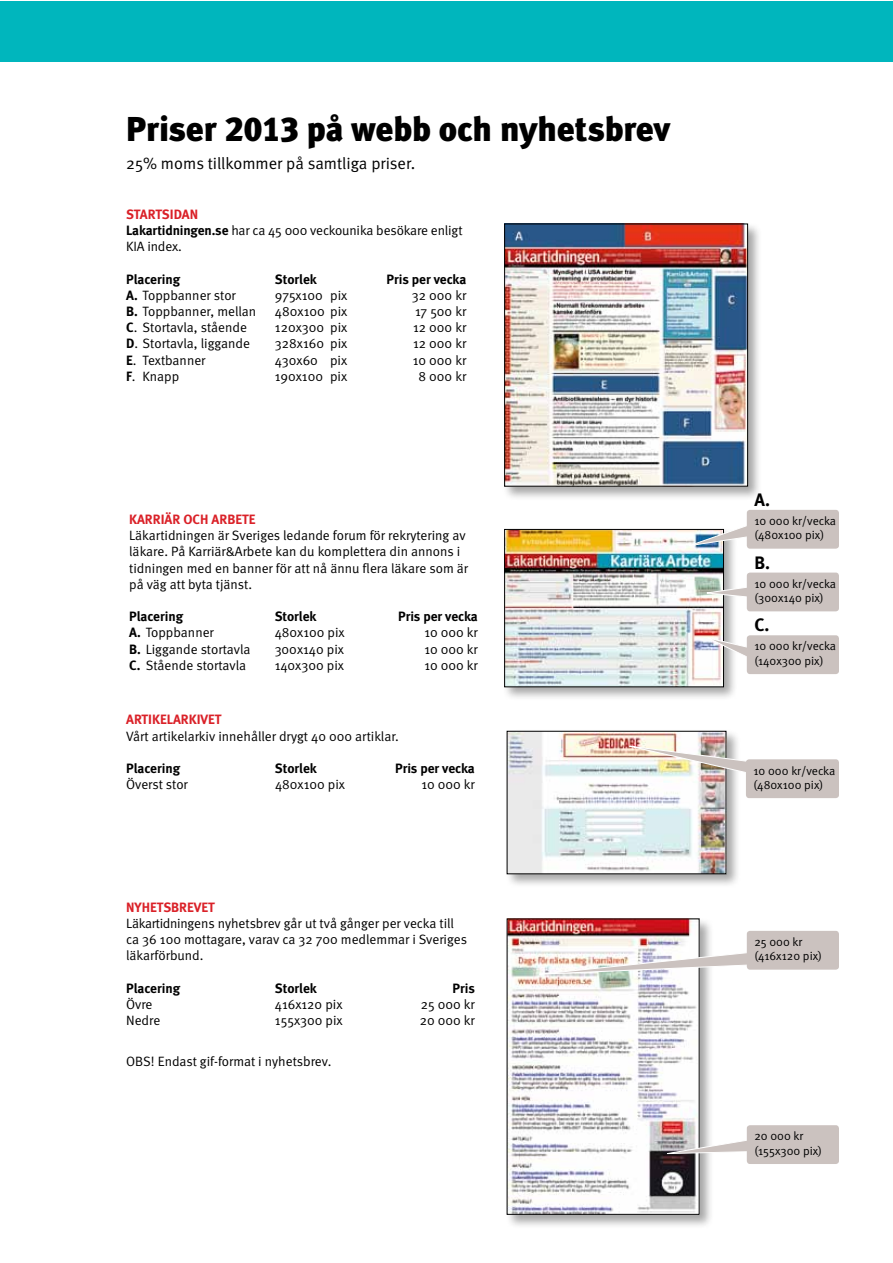
<style>
.page{position:relative;width:893px;height:1263px;background:#fff}
.page>*{position:absolute;margin:0;border:0;box-sizing:border-box;transform-origin:0 0}
.t1{font:34.5px "Meta LT Black";letter-spacing:-.01em;color:#000}
.t2{font:18px "Meta LT Bold";color:#000}
.t3{font:16.5px "Meta LT Normal";color:#000}
.t4{font:13.5px/16.2px "Meta LT Normal";color:#000}
.t5{font:13.5px "Meta LT Bold";color:#000}
.t6{font:13.5px "Meta LT Bold";color:#da2128}
.t7{font:12px/14.4px "Meta LT Normal";color:#000}
.s1{font-family:"Meta LT Black Tabular"}
.s2{font-family:"Meta LT Bold"}
</style>
<div class="page">
<div style="left:0;top:1px;width:892px;height:61px;background:#00b6bd"></div>
<div style="left:505px;top:729px;width:235px;height:159px;background:#000;opacity:.35"></div>
<img style="left:509px;top:733px;width:215px;height:139px">
<img style="left:628px;top:745px;width:118px;height:30px">
<div style="left:746px;top:759px;width:93px;height:39px;background:#cbc2bf;border-radius:3px"></div>
<div style="left:502px;top:222px;width:260px;height:279px;background:#000;opacity:.35"></div>
<img style="left:506px;top:226px;width:240px;height:258px">
<div style="left:504px;top:224px;width:244px;height:262px;border:1px solid #000"></div>
<div style="left:502px;top:527px;width:236px;height:175px;background:#000;opacity:.35"></div>
<img style="left:506px;top:531px;width:216px;height:154px">
<div style="left:504px;top:529px;width:220px;height:158px;border:1px solid #000"></div>
<svg style="left:688px;top:516px;width:59px;height:31px"></svg>
<svg style="left:706px;top:584px;width:41px;height:15px"></svg>
<svg style="left:707px;top:637px;width:40px;height:29px"></svg>
<div style="left:747px;top:635px;width:92px;height:39px;background:#cbc2bf;border-radius:3px"></div>
<div style="left:747px;top:573px;width:92px;height:38px;background:#cbc2bf;border-radius:3px"></div>
<div style="left:747px;top:510px;width:92px;height:39px;background:#cbc2bf;border-radius:3px"></div>
<div style="left:505px;top:917px;width:209px;height:312px;background:#000;opacity:.35"></div>
<img style="left:509px;top:921px;width:188px;height:291px">
<svg style="left:539px;top:950px;width:208px;height:25px"></svg>
<div style="left:747px;top:931px;width:92px;height:39px;background:#cbc2bf;border-radius:3px"></div>
<svg style="left:667px;top:1137px;width:80px;height:17px"></svg>
<div style="left:747px;top:1125px;width:92px;height:39px;background:#cbc2bf;border-radius:3px"></div>
<h1 class="t1" style="left:126px;top:108px;width:545px">Priser <span class="s1">2013</span> på webb och nyhetsbrev</h1>
<p class="t3" style="left:126px;top:154px;width:291px">25% moms tillkommer på samtliga priser.</p>
<p class="t6" style="left:126px;top:206px;width:74px">STARTSIDAN</p>
<p class="t4" style="left:126px;top:222px;width:338px"><span class="s2">Lakartidningen.se</span> har ca 45 000 veckounika besökare enligt<br>KIA index.</p>
<p class="t5" style="left:126px;top:271px;width:56px">Placering</p>
<p class="t5" style="left:275px;top:271px;width:43px">Storlek</p>
<p class="t5" style="left:387px;top:271px;width:81px">Pris per vecka</p>
<p class="t4" style="left:126px;top:287px;width:111px"><span class="s2">A.</span> Toppbanner stor</p>
<p class="t4" style="left:275px;top:287px;width:74px">975x100 pix</p>
<p class="t4" style="left:412px;top:287px;width:56px">32 000 kr</p>
<p class="t4" style="left:126px;top:303px;width:132px"><span class="s2">B.</span> Toppbanner, mellan</p>
<p class="t4" style="left:275px;top:303px;width:74px">480x100 pix</p>
<p class="t4" style="left:415px;top:303px;width:53px">17 500 kr</p>
<p class="t4" style="left:126px;top:319px;width:122px"><span class="s2">C</span>. Stortavla, stående</p>
<p class="t4" style="left:275px;top:319px;width:74px">120x300 pix</p>
<p class="t4" style="left:413px;top:319px;width:55px">12 000 kr</p>
<p class="t4" style="left:126px;top:335px;width:125px"><span class="s2">D</span>. Stortavla, liggande</p>
<p class="t4" style="left:275px;top:335px;width:74px">328x160 pix</p>
<p class="t4" style="left:413px;top:335px;width:55px">12 000 kr</p>
<p class="t4" style="left:126px;top:352px;width:81px"><span class="s2">E</span>. Textbanner</p>
<p class="t4" style="left:275px;top:352px;width:74px">430x60 pix</p>
<p class="t4" style="left:413px;top:352px;width:55px">10 000 kr</p>
<p class="t4" style="left:126px;top:368px;width:55px"><span class="s2">F</span>. Knapp</p>
<p class="t4" style="left:275px;top:368px;width:74px">190x100 pix</p>
<p class="t4" style="left:418px;top:368px;width:49px">8 000 kr</p>
<p class="t6" style="left:129px;top:511px;width:128px">KARRIÄR OCH ARBETE</p>
<p class="t4" style="left:129px;top:527px;width:341px">Läkartidningen är Sveriges ledande forum för rekrytering av läkare. På Karriär&amp;Arbete kan du komplettera din annons i tidningen med en banner för att nå ännu flera läkare som är på väg att byta tjänst.</p>
<p class="t5" style="left:129px;top:608px;width:56px">Placering</p>
<p class="t5" style="left:275px;top:608px;width:43px">Storlek</p>
<p class="t5" style="left:398px;top:608px;width:81px">Pris per vecka</p>
<p class="t4" style="left:129px;top:624px;width:86px"><span class="s2">A.</span> Toppbanner</p>
<p class="t4" style="left:275px;top:624px;width:71px">480x100 pix</p>
<p class="t4" style="left:424px;top:624px;width:55px">10 000 kr</p>
<p class="t4" style="left:129px;top:641px;width:123px"><span class="s2">B.</span> Liggande stortavla</p>
<p class="t4" style="left:275px;top:641px;width:71px">300x140 pix</p>
<p class="t4" style="left:424px;top:641px;width:55px">10 000 kr</p>
<p class="t4" style="left:129px;top:657px;width:119px"><span class="s2">C.</span> Stående stortavla</p>
<p class="t4" style="left:275px;top:657px;width:71px">140x300 pix</p>
<p class="t4" style="left:424px;top:657px;width:55px">10 000 kr</p>
<p class="t6" style="left:126px;top:712px;width:97px">ARTIKELARKIVET</p>
<p class="t4" style="left:126px;top:728px;width:274px">Vårt artikelarkiv innehåller drygt 40 000 artiklar.</p>
<p class="t5" style="left:126px;top:760px;width:56px">Placering</p>
<p class="t5" style="left:275px;top:760px;width:43px">Storlek</p>
<p class="t5" style="left:395px;top:760px;width:81px">Pris per vecka</p>
<p class="t4" style="left:126px;top:776px;width:63px">Överst stor</p>
<p class="t4" style="left:275px;top:776px;width:71px">480x100 pix</p>
<p class="t4" style="left:421px;top:776px;width:55px">10 000 kr</p>
<p class="t6" style="left:126px;top:899px;width:90px">NYHETSBREVET</p>
<p class="t4" style="left:126px;top:915px;width:342px">Läkartidningens nyhetsbrev går ut två gånger per vecka till ca 36 100 mottagare, varav ca 32 700 medlemmar i Sveriges läkarförbund.</p>
<p class="t5" style="left:126px;top:980px;width:56px">Placering</p>
<p class="t5" style="left:275px;top:980px;width:43px">Storlek</p>
<p class="t5" style="left:453px;top:980px;width:24px">Pris</p>
<p class="t4" style="left:126px;top:996px;width:28px">Övre</p>
<p class="t4" style="left:275px;top:996px;width:69px">416x120 pix</p>
<p class="t4" style="left:421px;top:996px;width:55px">25 000 kr</p>
<p class="t4" style="left:126px;top:1012px;width:36px">Nedre</p>
<p class="t4" style="left:275px;top:1012px;width:69px">155x300 pix</p>
<p class="t4" style="left:420px;top:1012px;width:57px">20 000 kr</p>
<p class="t4" style="left:126px;top:1053px;width:207px">OBS! Endast gif-format i nyhetsbrev.</p>
<h2 class="t2" style="left:754px;top:489px;width:17px">A.</h2>
<p class="t7" style="left:754px;top:513px;width:83px">10 000 kr/vecka (480x100 pix)</p>
<h2 class="t2" style="left:754px;top:552px;width:17px">B.</h2>
<p class="t7" style="left:754px;top:576px;width:83px">10 000 kr/vecka (300x140 pix)</p>
<h2 class="t2" style="left:754px;top:614px;width:17px">C.</h2>
<p class="t7" style="left:754px;top:639px;width:83px">10 000 kr/vecka (140x300 pix)</p>
<p class="t7" style="left:753px;top:763px;width:83px">10 000 kr/vecka (480x100 pix)</p>
<p class="t7" style="left:754px;top:934px;width:69px">25 000 kr (416x120 pix)</p>
<p class="t7" style="left:754px;top:1129px;width:69px">20 000 kr (155x300 pix)</p>
</div>
